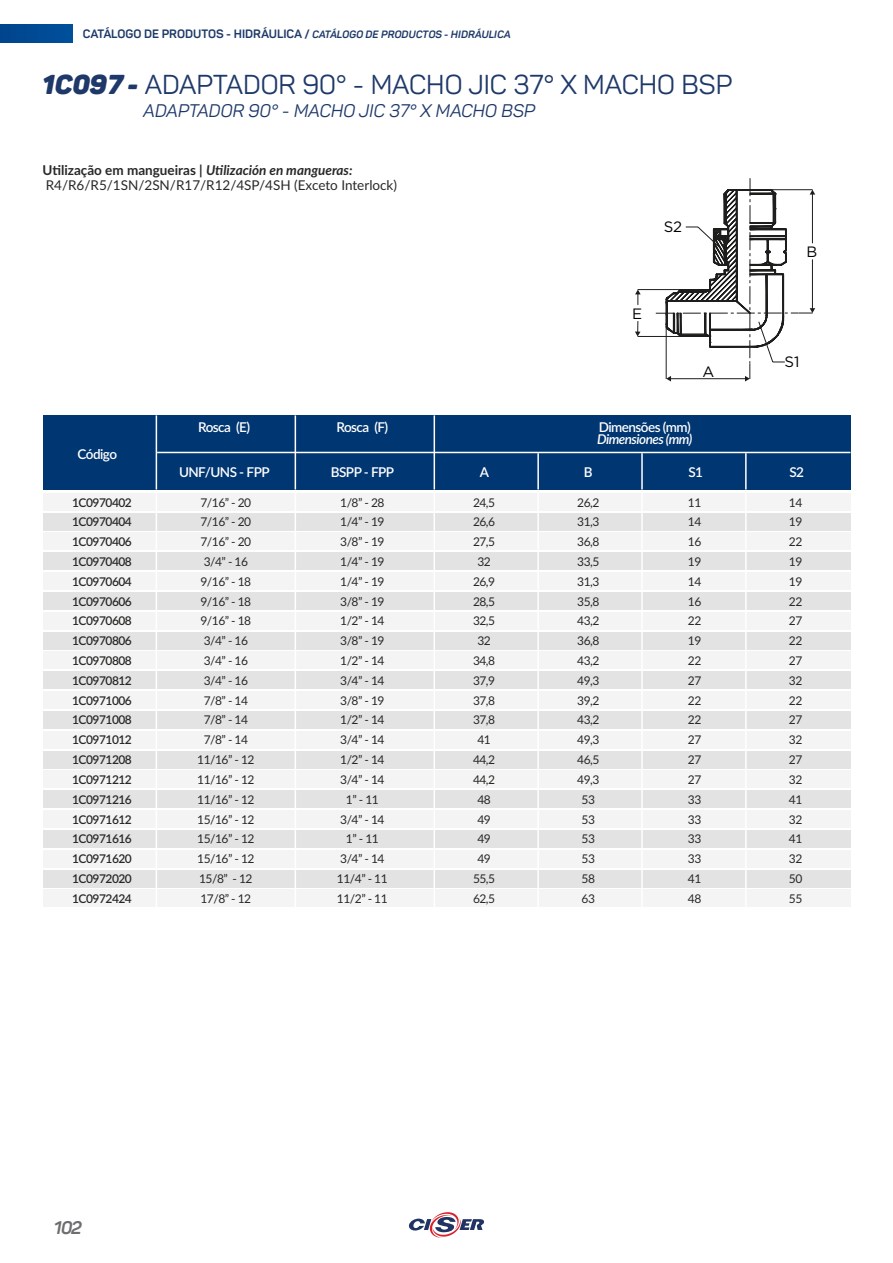
<style>
.page{position:relative;width:893px;height:1263px;background:#fff}
.page>*{position:absolute;margin:0;border:0;box-sizing:border-box;transform-origin:0 0}
.t1{font:27px "Panton";color:#1e3969}
.t2{font:italic 18px "Panton";color:#1e3969}
.t3{font:italic 700 18px "Panton";color:#6d6e70}
.t4{font:15px "Gotham";color:#000}
.t5{font:13.5px/15px "Lato";color:#282827}
.t6{font:600 13.5px "Lato";letter-spacing:-.04em;color:#fff}
.t7{font:italic 600 13.5px "Lato";letter-spacing:-.04em;color:#fff}
.t8{font:12px/19.8px "Lato";letter-spacing:-.04em;color:#282827;text-align:center}
.t9{font:600 12px/19.8px "Lato";letter-spacing:-.04em;color:#282827;text-align:justify}
.t10{font:700 12px "Panton";color:#1e3a69}
.s1{font-style:italic;font-size:10.5px}
.s2{font-weight:900;font-style:italic}
.s3{font-weight:700}
.s4{font-weight:700;font-style:italic}
</style>
<div class="page">
<img style="left:0;top:25px;width:72px;height:18px">
<svg style="left:408px;top:1212px;width:76px;height:26px"></svg>
<svg style="left:43px;top:493px;width:807px;height:414px"></svg>
<div style="left:43px;top:415px;width:807px;height:74px;background:#003671"></div>
<hr style="left:156px;top:415px;width:1px;height:74px;background:#fff">
<hr style="left:157px;top:452px;width:693px;height:1px;background:#fff">
<hr style="left:295px;top:415px;width:1px;height:74px;background:#fff">
<hr style="left:434px;top:415px;width:1px;height:74px;background:#fff">
<hr style="left:156px;top:491px;width:1px;height:438px;background:#fff">
<hr style="left:295px;top:491px;width:1px;height:438px;background:#fff">
<hr style="left:434px;top:491px;width:1px;height:438px;background:#fff">
<hr style="left:537px;top:453px;width:2px;height:36px;background:#fff">
<hr style="left:537px;top:491px;width:2px;height:438px;background:#fff">
<hr style="left:641px;top:491px;width:2px;height:438px;background:#fff">
<hr style="left:641px;top:453px;width:2px;height:36px;background:#fff">
<hr style="left:745px;top:491px;width:2px;height:438px;background:#fff">
<hr style="left:745px;top:453px;width:2px;height:36px;background:#fff">
<hr style="left:638px;top:289px;width:42px;height:1px;background:#1d1d1b">
<hr style="left:638px;top:336px;width:43px;height:1px;background:#1d1d1b">
<svg style="left:635px;top:290px;width:6px;height:15px"></svg>
<svg style="left:635px;top:321px;width:5px;height:15px"></svg>
<svg style="left:656px;top:178px;width:159px;height:204px"></svg>
<p class="t10" style="left:83px;top:26px;width:429px">CATÁLOGO DE PRODUTOS - HIDRÁULICA / <span class="s1">CATÁLOGO DE PRODUCTOS - HIDRÁULICA</span></p>
<h1 class="t1" style="left:43px;top:68px;width:691px"><span class="s2">1C097 -</span> ADAPTADOR 90° - MACHO JIC 37° X MACHO BSP</h1>
<h2 class="t2" style="left:144px;top:99px;width:393px">ADAPTADOR 90° - MACHO JIC 37° X MACHO BSP</h2>
<p class="t5" style="left:43px;top:162px;width:356px"><span class="s3">Utilização em mangueiras |</span> <span class="s4">Utilización en mangueras:<br></span>R4/R6/R5/1SN/2SN/R17/R12/4SP/4SH (Exceto Interlock)</p>
<p class="t6" style="left:78px;top:444px;width:41px">Código</p>
<p class="t6" style="left:198px;top:417px;width:53px">Rosca (E)</p>
<p class="t6" style="left:336px;top:417px;width:53px">Rosca (F)</p>
<p class="t4" style="left:664px;top:218px;width:20px">S2</p>
<p class="t4" style="left:632px;top:305px;width:12px">E</p>
<p class="t4" style="left:702px;top:363px;width:13px">A</p>
<p class="t6" style="left:599px;top:417px;width:93px">Dimensões (mm)</p>
<p class="t7" style="left:597px;top:429px;width:97px">Dimensiones (mm)</p>
<p class="t4" style="left:807px;top:244px;width:12px">B</p>
<p class="t4" style="left:785px;top:353px;width:16px">S1</p>
<p class="t6" style="left:179px;top:462px;width:92px">UNF/UNS - FPP</p>
<p class="t6" style="left:331px;top:462px;width:65px">BSPP - FPP</p>
<p class="t6" style="left:584px;top:462px;width:10px">B</p>
<p class="t6" style="left:789px;top:462px;width:16px">S2</p>
<p class="t6" style="left:688px;top:462px;width:16px">S1</p>
<p class="t6" style="left:480px;top:462px;width:11px">A</p>
<p class="t6" style="left:216px;top:466px;width:9px">E</p>
<p class="t6" style="left:359px;top:466px;width:9px">F</p>
<p class="t6" style="left:479px;top:466px;width:11px">A</p>
<p class="t6" style="left:586px;top:466px;width:10px">B</p>
<p class="t6" style="left:695px;top:466px;width:8px">L</p>
<p class="t6" style="left:790px;top:466px;width:9px">S</p>
<p class="t8" style="left:337px;top:492px;width:52px">1/8” - 28<br>1/4” - 19<br>3/8” - 19<br>1/4” - 19<br>1/4” - 19<br>3/8” - 19<br>1/2” - 14<br>3/8” - 19<br>1/2” - 14<br>3/4” - 14<br>3/8” - 19<br>1/2” - 14<br>3/4” - 14<br>1/2” - 14<br>3/4” - 14<br>1” - 11<br>3/4” - 14<br>1” - 11<br>3/4” - 14<br>11/4” - 11<br>11/2” - 11</p>
<p class="t8" style="left:789px;top:492px;width:15px;text-align:justify">14<br>19<br>22<br>19<br>19<br>22<br>27<br>22<br>27<br>32<br>22<br>27<br>32<br>27<br>32<br>41<br>32<br>41<br>32<br>50<br>55</p>
<p class="t9" style="left:72px;top:492px;width:61px">1C0970402<br>1C0970404<br>1C0970406<br>1C0970408<br>1C0970604<br>1C0970606<br>1C0970608<br>1C0970806<br>1C0970808<br>1C0970812<br>1C0971006<br>1C0971008<br>1C0971012<br>1C0971208<br>1C0971212<br>1C0971216<br>1C0971612<br>1C0971616<br>1C0971620<br>1C0972020<br>1C0972424</p>
<p class="t8" style="left:197px;top:492px;width:59px">7/16” - 20<br>7/16” - 20<br>7/16” - 20<br>3/4” - 16<br>9/16” - 18<br>9/16” - 18<br>9/16” - 18<br>3/4” - 16<br>3/4” - 16<br>3/4” - 16<br>7/8” - 14<br>7/8” - 14<br>7/8” - 14<br>11/16” - 12<br>11/16” - 12<br>11/16” - 12<br>15/16” - 12<br>15/16” - 12<br>15/16” - 12<br>15/8” - 12<br>17/8” - 12</p>
<p class="t8" style="left:473px;top:492px;width:24px">24,5<br>26,6<br>27,5<br>32<br>26,9<br>28,5<br>32,5<br>32<br>34,8<br>37,9<br>37,8<br>37,8<br>41<br>44,2<br>44,2<br>48<br>49<br>49<br>49<br>55,5<br>62,5</p>
<p class="t8" style="left:577px;top:492px;width:24px">26,2<br>31,3<br>36,8<br>33,5<br>31,3<br>35,8<br>43,2<br>36,8<br>43,2<br>49,3<br>39,2<br>43,2<br>49,3<br>46,5<br>49,3<br>53<br>53<br>53<br>53<br>58<br>63</p>
<p class="t8" style="left:688px;top:492px;width:15px;text-align:justify">11<br>14<br>16<br>19<br>14<br>16<br>22<br>19<br>22<br>27<br>22<br>22<br>27<br>27<br>27<br>33<br>33<br>33<br>33<br>41<br>48</p>
<h2 class="t3" style="left:54px;top:1216px;width:30px">102</h2>
</div>
